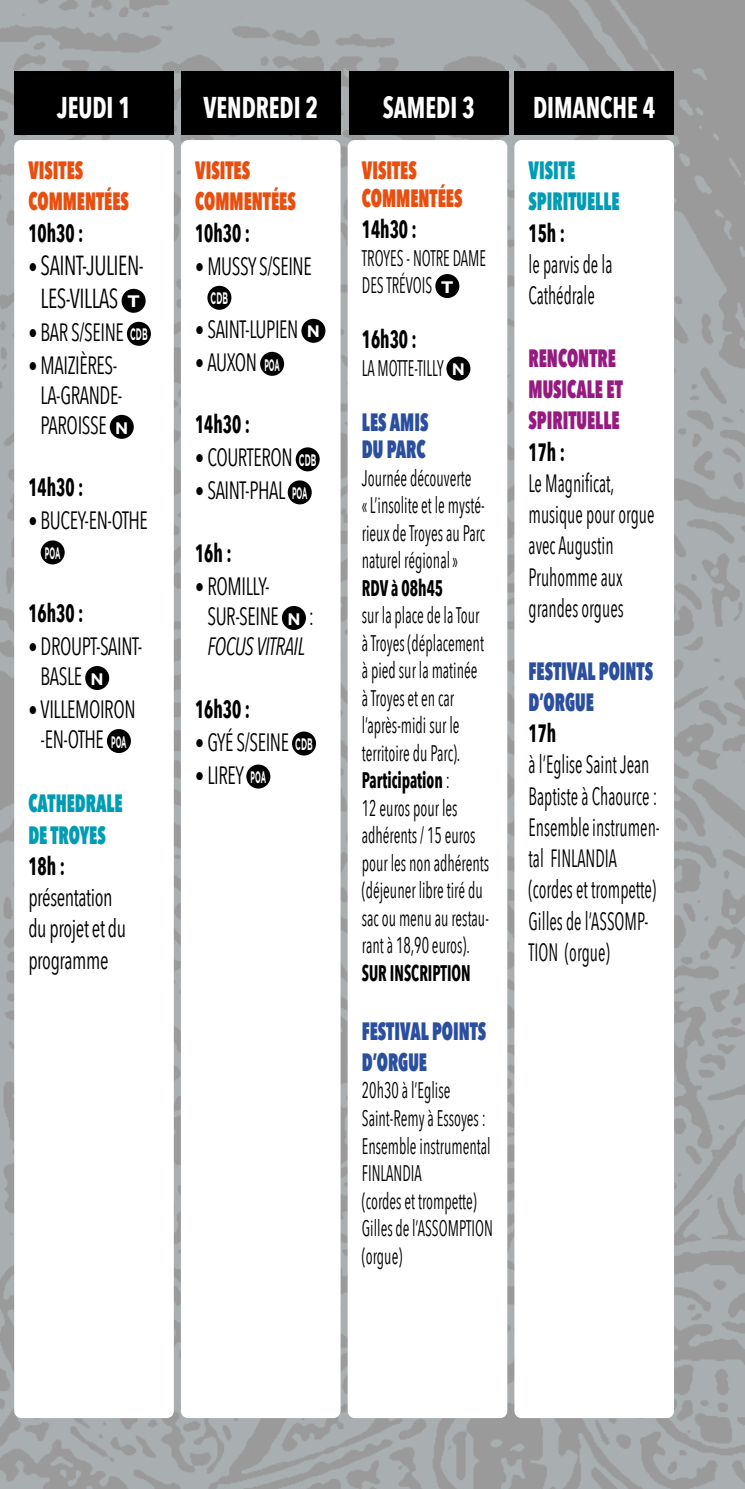
<style>
.page{position:relative;width:745px;height:1489px;background:#fff}
.page>*{position:absolute;margin:0;border:0;box-sizing:border-box;transform-origin:0 0}
.t1{font:700 30px "Avenir Next Condensed";color:#fff;scale:.8 1}
.t2{font:27.5px/33px "Avenir Next Condensed";letter-spacing:-.02em;color:#000;text-align:center;scale:.8 1}
.t3{font:25px/30px "Avenir Next Condensed";letter-spacing:-.015em;color:#000;scale:.8 1}
.t4{font:25px/31.2px "Avenir Next Condensed";letter-spacing:-.015em;color:#000;scale:.7 1}
.t5{font:700 25px "Avenir Next Condensed";color:#000;scale:.7 1}
.t6{font:800 25px/31.2px "Avenir Next Condensed";color:#2b4f9e;scale:.7 1}
.t7{font:800 25px/31.2px "Avenir Next Condensed";color:#e94e0f;scale:.7 1}
.t8{font:800 25px/31.2px "Avenir Next Condensed";color:#009cb4;scale:.7 1}
.t9{font:800 25px/31.2px "Avenir Next Condensed";color:#951b81;scale:.7 1}
.t10{font:22.5px/27.5px "Avenir Next Condensed";color:#000;scale:.7 1}
.t11{font:700 22.5px "Avenir Next Condensed";color:#000;scale:.7 1}
.t12{font:700 16.75px "Gotham";color:#fff;scale:.47 1}
.t13{font:700 16.75px "Gotham";color:#fff;scale:.41 1}
.s1{font-size:22.5px}
.s2{font-family:"Gotham";font-weight:700;font-size:16.75px;color:#fff}
.s3{font-style:italic}
.s4{font-weight:700}
</style>
<div class="page">
<img style="left:0;top:0;width:744px;height:1488px">
<div style="left:514px;top:140px;width:159px;height:1277px;background:#fff;border-radius:7px"></div>
<div style="left:14px;top:71px;width:160px;height:64px;background:#000"></div>
<div style="left:181px;top:71px;width:159px;height:64px;background:#000"></div>
<div style="left:348px;top:71px;width:160px;height:64px;background:#000"></div>
<div style="left:514px;top:71px;width:159px;height:64px;background:#000"></div>
<div style="left:181px;top:140px;width:159px;height:1277px;background:#fff;border-radius:7px"></div>
<div style="left:207px;top:286px;width:24px;height:24px;background:#000;border-radius:50%"></div>
<div style="left:301px;top:319px;width:24px;height:24px;background:#000;border-radius:50%"></div>
<div style="left:260px;top:352px;width:24px;height:24px;background:#000;border-radius:50%"></div>
<div style="left:295px;top:447px;width:24px;height:24px;background:#000;border-radius:50%"></div>
<div style="left:287px;top:480px;width:24px;height:24px;background:#000;border-radius:50%"></div>
<div style="left:282px;top:606px;width:24px;height:24px;background:#000;border-radius:50%"></div>
<div style="left:292px;top:731px;width:24px;height:24px;background:#000;border-radius:50%"></div>
<div style="left:246px;top:764px;width:24px;height:24px;background:#000;border-radius:50%"></div>
<div style="left:347px;top:140px;width:160px;height:1277px;background:#fff;border-radius:7px"></div>
<div style="left:435px;top:274px;width:24px;height:24px;background:#000;border-radius:50%"></div>
<div style="left:446px;top:356px;width:24px;height:24px;background:#000;border-radius:50%"></div>
<div style="left:14px;top:140px;width:160px;height:1277px;background:#fff;border-radius:7px"></div>
<div style="left:121px;top:289px;width:24px;height:24px;background:#000;border-radius:50%"></div>
<div style="left:127px;top:322px;width:24px;height:24px;background:#000;border-radius:50%"></div>
<div style="left:110px;top:415px;width:24px;height:24px;background:#000;border-radius:50%"></div>
<div style="left:41px;top:540px;width:24px;height:24px;background:#000;border-radius:50%"></div>
<div style="left:85px;top:666px;width:24px;height:24px;background:#000;border-radius:50%"></div>
<div style="left:107px;top:729px;width:24px;height:24px;background:#000;border-radius:50%"></div>
<h1 class="t1" style="left:57px;top:89px;width:94px">JEUDI 1</h1>
<h1 class="t1" style="left:203px;top:89px;width:145px">VENDREDI 2</h1>
<h1 class="t1" style="left:382px;top:89px;width:116px">SAMEDI 3</h1>
<h1 class="t1" style="left:532px;top:89px;width:154px">DIMANCHE 4</h1>
<p class="t7" style="left:28px;top:154px;width:145px">VISITES<br>COMMENTÉES</p>
<p class="t5" style="left:28px;top:218px;width:80px">10h30 :</p>
<p class="t2" style="left:28px;top:247px;width:146px"><span class="s1">•</span> SAINT-JULIEN-<br>LES-VILLAS <span class="s2">T</span></p>
<p class="t3" style="left:28px;top:316px;width:150px"><span class="s1">•</span> BAR S/SEINE <span class="s2">CDB</span></p>
<p class="t3" style="left:28px;top:349px;width:126px;text-align:center"><span class="s1">•</span> MAIZIÈRES-<br>LA-GRANDE-<br>PAROISSE <span class="s2">N</span></p>
<p class="t5" style="left:28px;top:472px;width:80px">14h30 :</p>
<p class="t3" style="left:28px;top:504px;width:151px"><span class="s1">•</span> BUCEY-EN-OTHE</p>
<p class="t13" style="left:45px;top:542px;width:39px">POA</p>
<p class="t5" style="left:28px;top:598px;width:80px">16h30 :</p>
<p class="t3" style="left:41px;top:630px;width:129px;text-indent:-12px"><span class="s1">•</span> DROUPT-SAINT-<br>BASLE <span class="s2">N</span></p>
<p class="t3" style="left:28px;top:693px;width:135px;text-align:center"><span class="s1">•</span> VILLEMOIRON -EN-OTHE <span class="s2">POA</span></p>
<p class="t8" style="left:28px;top:787px;width:136px">CATHEDRALE<br>DE TROYES</p>
<p class="t5" style="left:28px;top:850px;width:54px">18h :</p>
<p class="t3" style="left:28px;top:880px;width:124px;line-height:31.2px">présentation du projet et du programme</p>
<p class="t7" style="left:195px;top:154px;width:145px">VISITES<br>COMMENTÉES</p>
<p class="t5" style="left:195px;top:218px;width:80px">10h30 :</p>
<p class="t3" style="left:195px;top:250px;width:147px"><span class="s1">•</span> MUSSY S/SEINE</p>
<p class="t12" style="left:210px;top:287px;width:39px">CDB</p>
<p class="t3" style="left:195px;top:313px;width:157px"><span class="s1">•</span> SAINT-LUPIEN <span class="s2">N</span></p>
<p class="t3" style="left:195px;top:346px;width:107px"><span class="s1">•</span> AUXON <span class="s2">POA</span></p>
<p class="t5" style="left:195px;top:409px;width:80px">14h30 :</p>
<p class="t3" style="left:195px;top:441px;width:153px"><span class="s1">•</span> COURTERON <span class="s2">CDB</span></p>
<p class="t3" style="left:195px;top:474px;width:142px"><span class="s1">•</span> SAINT-PHAL <span class="s2">POA</span></p>
<p class="t5" style="left:195px;top:538px;width:54px">16h :</p>
<p class="t3" style="left:207px;top:570px;width:135px;text-indent:-12px"><span class="s1">•</span> ROMILLY-<br>SUR-SEINE <span class="s2">N</span> :<br><span class="s3">FOCUS VITRAIL</span></p>
<p class="t5" style="left:195px;top:693px;width:80px">16h30 :</p>
<p class="t3" style="left:195px;top:725px;width:148px"><span class="s1">•</span> GYÉ S/SEINE <span class="s2">CDB</span></p>
<p class="t3" style="left:195px;top:758px;width:90px"><span class="s1">•</span> LIREY <span class="s2">POA</span></p>
<p class="t7" style="left:361px;top:156px;width:145px;line-height:27.5px">VISITES<br>COMMENTÉES</p>
<p class="t5" style="left:361px;top:214px;width:80px">14h30 :</p>
<p class="t10" style="left:361px;top:243px;width:179px">TROYES - NOTRE DAME<br>DES TRÉVOIS <span class="s2">T</span></p>
<p class="t5" style="left:361px;top:324px;width:80px">16h30 :</p>
<p class="t10" style="left:361px;top:353px;width:149px">LA MOTTE-TILLY <span class="s2">N</span></p>
<p class="t6" style="left:361px;top:408px;width:96px;line-height:27.5px">LES AMIS<br>DU PARC</p>
<p class="t10" style="left:361px;top:463px;width:178px">Journée découverte<br>« L’insolite et le mysté&shy;rieux de Troyes au Parc naturel régional »</p>
<p class="t11" style="left:361px;top:574px;width:118px">RDV à 08h45</p>
<p class="t10" style="left:361px;top:600px;width:183px">sur la place de la Tour à Troyes (déplacement à pied sur la matinée à Troyes et en car l’après-midi sur le territoire du Parc).<br><span class="s4">Participation</span> :<br>12 euros pour les adhérents / 15 euros pour les non adhérents (déjeuner libre tiré du sac ou menu au restau&shy;rant à 18,90 euros).</p>
<p class="t11" style="left:361px;top:959px;width:157px">SUR INSCRIPTION</p>
<p class="t6" style="left:361px;top:1014px;width:179px">FESTIVAL POINTS<br>D’ORGUE</p>
<p class="t10" style="left:361px;top:1075px;width:189px">20h30 à l’Eglise<br>Saint-Remy à Essoyes :<br>Ensemble instrumental<br>FINLANDIA<br>(cordes et trompette)<br>Gilles de l’ASSOMPTION (orgue)</p>
<p class="t8" style="left:528px;top:154px;width:131px">VISITE<br>SPIRITUELLE</p>
<p class="t5" style="left:528px;top:218px;width:54px">15h :</p>
<p class="t4" style="left:528px;top:247px;width:121px">le parvis de la<br>Cathédrale</p>
<p class="t9" style="left:528px;top:342px;width:136px">RENCONTRE<br>MUSICALE ET<br>SPIRITUELLE</p>
<p class="t5" style="left:528px;top:436px;width:54px">17h :</p>
<p class="t4" style="left:528px;top:466px;width:181px">Le Magnificat, musique pour orgue avec Augustin<br>Pruhomme aux grandes orgues</p>
<p class="t6" style="left:528px;top:654px;width:179px">FESTIVAL POINTS<br>D’ORGUE</p>
<p class="t5" style="left:528px;top:718px;width:41px">17h</p>
<p class="t4" style="left:528px;top:747px;width:189px">à l’Eglise Saint Jean<br>Baptiste à Chaource :<br>Ensemble instrumen&shy;tal FINLANDIA (cordes et trompette)<br>Gilles de l’ASSOMP-<br>TION (orgue)</p>
</div>
